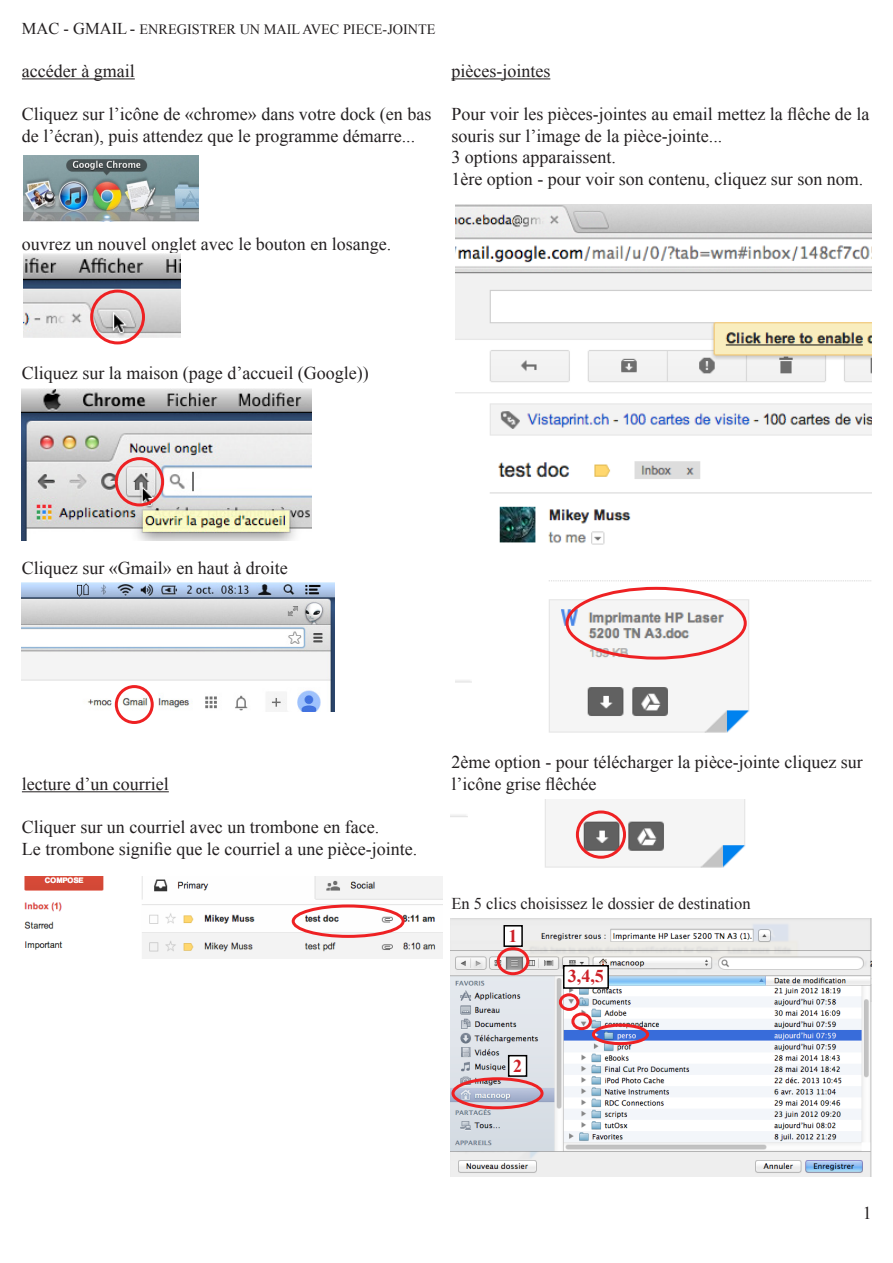
<style>
.page{position:relative;width:893px;height:1263px;background:#fff}
.page>*{position:absolute;margin:0;border:0;box-sizing:border-box;transform-origin:0 0}
.t1{font:18px/21.6px "Times New Roman";color:#231f20}
.t2{font:700 18px "Times New Roman";color:#cd2027}
.t3{font:16.5px "Times New Roman";color:#231f20}
.t4{font:14.25px "Times New Roman";color:#231f20}
.s1{font-size:16.5px}
</style>
<div class="page">
<hr style="left:22px;top:78px;width:113px;height:1px;background:#231f20">
<hr style="left:22px;top:791px;width:147px;height:1px;background:#231f20">
<hr style="left:451px;top:78px;width:99px;height:1px;background:#231f20">
<img style="left:23px;top:155px;width:176px;height:67px">
<img style="left:21px;top:583px;width:313px;height:128px">
<div style="left:115px;top:685px;width:39px;height:39px;border:3px solid #ee2123;border-radius:50%"></div>
<img style="left:24px;top:876px;width:418px;height:83px">
<div style="left:292px;top:904px;width:113px;height:34px;border:3px solid #ee2123;border-radius:50%"></div>
<img style="left:455px;top:204px;width:417px;height:529px">
<img style="left:451px;top:800px;width:295px;height:68px">
<div style="left:566px;top:587px;width:181px;height:73px;border:3px solid #ee2123;border-radius:50%"></div>
<div style="left:576px;top:810px;width:50px;height:49px;border:3px solid #ee2123;border-radius:50%"></div>
<img style="left:23px;top:254px;width:158px;height:83px">
<div style="left:90px;top:290px;width:55px;height:54px;border:3px solid #ee2123;border-radius:50%"></div>
<img style="left:21px;top:388px;width:290px;height:152px">
<div style="left:115px;top:457px;width:49px;height:49px;border:3px solid #ee2123;border-radius:50%"></div>
<img style="left:451px;top:919px;width:421px;height:257px">
<div style="left:451px;top:1077px;width:93px;height:32px;border:3px solid #ee2123;border-radius:50%"></div>
<div style="left:559px;top:993px;width:20px;height:18px;border:3px solid #ee2123;border-radius:50%"></div>
<div style="left:497px;top:947px;width:32px;height:28px;border:3px solid #ee2123;border-radius:50%"></div>
<div style="left:571px;top:1012px;width:21px;height:18px;border:3px solid #ee2123;border-radius:50%"></div>
<div style="left:592px;top:1024px;width:57px;height:21px;border:3px solid #ee2123;border-radius:50%"></div>
<div style="left:504px;top:926px;width:18px;height:20px;background:#fff"></div>
<div style="left:503px;top:925px;width:20px;height:22px;border:2px solid #000"></div>
<div style="left:509px;top:1056px;width:17px;height:20px;background:#fff"></div>
<div style="left:508px;top:1055px;width:19px;height:22px;border:2px solid #000"></div>
<div style="left:564px;top:966px;width:44px;height:22px;background:#fff"></div>
<div style="left:563px;top:965px;width:46px;height:24px;border:2px solid #000"></div>
<p class="t4" style="left:22px;top:19px;width:415px"><span class="s1">MAC - GMAIL -</span> ENREGISTRER UN MAIL AVEC PIECE-JOINTE</p>
<p class="t1" style="left:22px;top:60px;width:114px">accéder à gmail</p>
<p class="t1" style="left:22px;top:103px;width:411px">Cliquez sur l’icône de «chrome» dans votre dock (en bas de l’écran), puis attendez que le programme démarre...</p>
<p class="t1" style="left:451px;top:60px;width:100px">pièces-jointes</p>
<p class="t1" style="left:451px;top:103px;width:419px">Pour voir les pièces-jointes au email mettez la flêche de la souris sur l’image de la pièce-jointe...</p>
<p class="t1" style="left:451px;top:146px;width:166px">3 options apparaissent.</p>
<p class="t1" style="left:451px;top:168px;width:413px">1ère option - pour voir son contenu, cliquez sur son nom.</p>
<p class="t1" style="left:22px;top:233px;width:371px">ouvrez un nouvel onglet avec le bouton en losange.</p>
<p class="t1" style="left:22px;top:362px;width:348px">Cliquez sur la maison (page d’accueil (Google))</p>
<p class="t1" style="left:22px;top:557px;width:267px">Cliquez sur «Gmail» en haut à droite</p>
<p class="t1" style="left:22px;top:773px;width:148px">lecture d’un courriel</p>
<p class="t1" style="left:22px;top:816px;width:359px">Cliquer sur un courriel avec un trombone en face.</p>
<p class="t1" style="left:22px;top:837px;width:397px">Le trombone signifie que le courriel a une pièce-jointe.</p>
<p class="t1" style="left:451px;top:751px;width:413px">2ème option - pour télécharger la pièce-jointe cliquez sur l’icône grise flêchée</p>
<p class="t3" style="left:451px;top:892px;width:301px">En 5 clics choisissez le dossier de destination</p>
<p class="t2" style="left:509px;top:923px;width:10px">1</p>
<p class="t2" style="left:513px;top:1053px;width:10px">2</p>
<p class="t2" style="left:568px;top:963px;width:37px">3,4,5</p>
<p class="t1" style="left:863px;top:1202px;width:10px">1</p>
</div>
